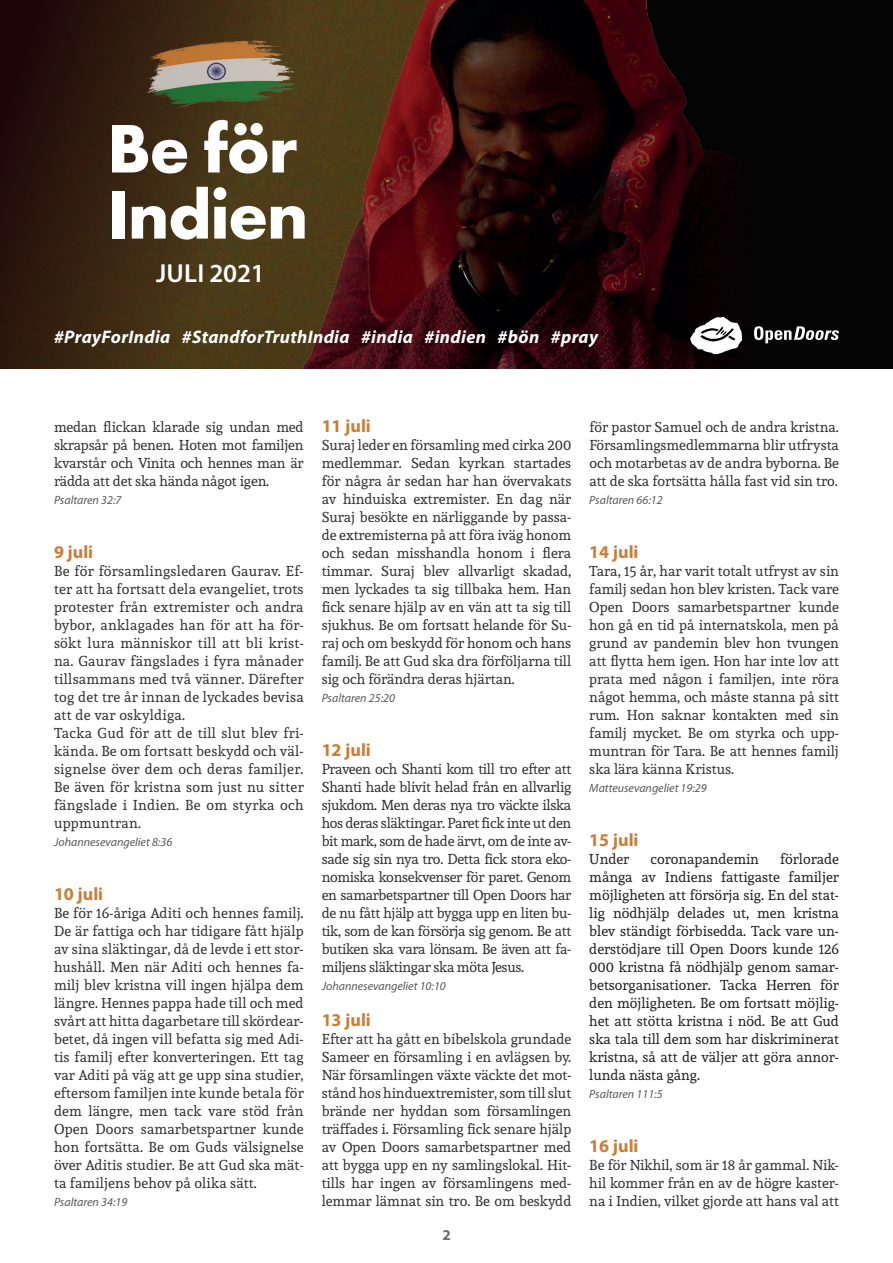
<style>
.page{position:relative;width:893px;height:1263px;background:#fff}
.page>*{position:absolute;margin:0;border:0;box-sizing:border-box;transform-origin:0 0}
.t1{font:700 71.1px/66.2px "Futura PT";letter-spacing:-.02em;color:#fff}
.t2{font:600 26.1px "Myriad Pro";color:#fff}
.t3{font:italic 700 18.3px "Myriad Pro";letter-spacing:.02em;color:#fff}
.t4{font:700 18px "Myriad Pro";color:#cc7c34}
.t5{font:700 15px "Myriad Pro";color:#6c6d70}
.t6{font:14.25px/18px "Andada";letter-spacing:.01em;color:#312f30;text-align:justify}
.t7{font:14.25px/18px "Andada";color:#231f20;text-align:justify}
.t8{font:italic 12px "Myriad Pro";color:#57585a}
</style>
<div class="page">
<svg style="left:0;top:0;width:154px;height:369px;background:#2f1a0e"></svg>
<div style="left:517px;top:0;width:376px;height:369px;background:#040405"></div>
<img style="left:154px;top:0;width:589px;height:369px">
<img style="left:126px;top:36px;width:177px;height:82px">
<svg style="left:690px;top:317px;width:52px;height:37px"></svg>
<svg style="left:754px;top:326px;width:85px;height:17px"></svg>
<h1 class="t1" style="left:107px;top:114px;width:203px">Be för<br>Indien</h1>
<h2 class="t2" style="left:156px;top:257px;width:110px">JULI 2021</h2>
<p class="t3" style="left:54px;top:324px;width:546px">#PrayForIndia #StandforTruthIndia #india #indien #bön #pray</p>
<p class="t6" style="left:54px;top:418px;width:251px">medan flickan klarade sig undan med skrapsår på benen. Hoten mot familjen kvarstår och Vinita och hennes man är rädda att det ska hända något igen.</p>
<p class="t8" style="left:54px;top:493px;width:69px">Psaltaren 32:7</p>
<p class="t4" style="left:54px;top:540px;width:41px">9 juli</p>
<p class="t6" style="left:54px;top:562px;width:251px;text-align:left">Be för församlingsledaren Gaurav. Ef&shy;ter att ha fortsatt dela evangeliet, trots protester från extremister och andra bybor, anklagades han för att ha för&shy;sökt lura människor till att bli krist&shy;na. Gaurav fängslades i fyra månader tillsammans med två vänner. Därefter tog det tre år innan de lyckades bevisa att de var oskyldiga.<br>Tacka Gud för att de till slut blev fri&shy;kända. Be om fortsatt beskydd och väl&shy;signelse över dem och deras familjer.<br>Be även för kristna som just nu sitter fängslade i Indien. Be om styrka och uppmuntran.</p>
<p class="t8" style="left:54px;top:835px;width:120px">Johannesevangeliet 8:36</p>
<p class="t4" style="left:54px;top:882px;width:51px">10 juli</p>
<p class="t6" style="left:54px;top:904px;width:251px">Be för 16-åriga Aditi och hennes familj.<br>De är fattiga och har tidigare fått hjälp av sina släktingar, då de levde i ett stor&shy;hushåll. Men när Aditi och hennes fa&shy;milj blev kristna vill ingen hjälpa dem längre. Hennes pappa hade till och med svårt att hitta dagarbetare till skördear&shy;betet, då ingen vill befatta sig med Adi&shy;tis familj efter konverteringen. Ett tag var Aditi på väg att ge upp sina studier, eftersom familjen inte kunde betala för dem längre, men tack vare stöd från Open Doors samarbetspartner kunde hon fortsätta. Be om Guds välsignelse över Aditis studier. Be att Gud ska mät&shy;ta familjens behov på olika sätt.</p>
<p class="t8" style="left:54px;top:1195px;width:75px">Psaltaren 34:19</p>
<p class="t4" style="left:322px;top:414px;width:51px">11 juli</p>
<p class="t6" style="left:322px;top:436px;width:251px">Suraj leder en församling med cirka 200 medlemmar. Sedan kyrkan startades för några år sedan har han övervakats av hinduiska extremister. En dag när Suraj besökte en närliggande by passa&shy;de extremisterna på att föra iväg honom och sedan misshandla honom i flera timmar. Suraj blev allvarligt skadad, men lyckades ta sig tillbaka hem. Han fick senare hjälp av en vän att ta sig till sjukhus. Be om fortsatt helande för Su&shy;raj och om beskydd för honom och hans familj. Be att Gud ska dra förföljarna till sig och förändra deras hjärtan.</p>
<p class="t8" style="left:322px;top:691px;width:75px">Psaltaren 25:20</p>
<p class="t4" style="left:322px;top:738px;width:51px">12 juli</p>
<p class="t6" style="left:322px;top:760px;width:251px">Praveen och Shanti kom till tro efter att Shanti hade blivit helad från en allvarlig sjukdom. Men deras nya tro väckte ilska hos deras släktingar. Paret fick inte ut den bit mark, som de hade ärvt, om de inte av&shy;sade sig sin nya tro. Detta fick stora eko&shy;nomiska konsekvenser för paret. Genom en samarbetspartner till Open Doors har de nu fått hjälp att bygga upp en liten bu&shy;tik, som de kan försörja sig genom. Be att butiken ska vara lönsam. Be även att fa&shy;miljens släktingar ska möta Jesus.</p>
<p class="t8" style="left:322px;top:979px;width:126px">Johannesevangeliet 10:10</p>
<p class="t4" style="left:322px;top:1008px;width:51px">13 juli</p>
<p class="t6" style="left:322px;top:1030px;width:251px">Efter att ha gått en bibelskola grundade Sameer en församling i en avlägsen by.<br>När församlingen växte väckte det mot&shy;stånd hos hinduextremister, som till slut brände ner hyddan som församlingen träffades i. Församling fick senare hjälp av Open Doors samarbetspartner med att bygga upp en ny samlingslokal. Hit&shy;tills har ingen av församlingens med&shy;lemmar lämnat sin tro. Be om beskydd</p>
<p class="t5" style="left:442px;top:1225px;width:10px">2</p>
<p class="t6" style="left:589px;top:418px;width:251px">för pastor Samuel och de andra kristna.<br>Församlingsmedlemmarna blir utfrysta och motarbetas av de andra byborna. Be att de ska fortsätta hålla fast vid sin tro.</p>
<p class="t8" style="left:589px;top:493px;width:75px">Psaltaren 66:12</p>
<p class="t4" style="left:589px;top:540px;width:51px">14 juli</p>
<p class="t6" style="left:589px;top:562px;width:251px">Tara, 15 år, har varit totalt utfryst av sin familj sedan hon blev kristen. Tack vare Open Doors samarbetspartner kunde hon gå en tid på internatskola, men på grund av pandemin blev hon tvungen att flytta hem igen. Hon har inte lov att prata med någon i familjen, inte röra något hemma, och måste stanna på sitt rum. Hon saknar kontakten med sin familj mycket. Be om styrka och upp&shy;muntran för Tara. Be att hennes familj ska lära känna Kristus.</p>
<p class="t8" style="left:589px;top:781px;width:119px">Matteusevangeliet 19:29</p>
<p class="t4" style="left:589px;top:828px;width:51px">15 juli</p>
<p class="t7" style="left:589px;top:850px;width:41px">Under</p>
<p class="t7" style="left:650px;top:850px;width:110px">coronapandemin</p>
<p class="t7" style="left:589px;top:850px;width:251px;text-indent:191px">förlorade många av Indiens fattigaste familjer möjligheten att försörja sig. En del stat&shy;lig nödhjälp delades ut, men kristna blev ständigt förbisedda. Tack vare un&shy;derstödjare till Open Doors kunde 126<br>000 kristna få nödhjälp genom samar&shy;betsorganisationer. Tacka Herren för den möjligheten. Be om fortsatt möjlig&shy;het att stötta kristna i nöd. Be att Gud ska tala till dem som har diskriminerat kristna, så att de väljer att göra annor&shy;lunda nästa gång.</p>
<p class="t8" style="left:589px;top:1087px;width:75px">Psaltaren 111:5</p>
<p class="t4" style="left:589px;top:1134px;width:51px">16 juli</p>
<p class="t6" style="left:589px;top:1156px;width:251px">Be för Nikhil, som är 18 år gammal. Nik&shy;hil kommer från en av de högre kaster&shy;na i Indien, vilket gjorde att hans val att</p>
</div>
